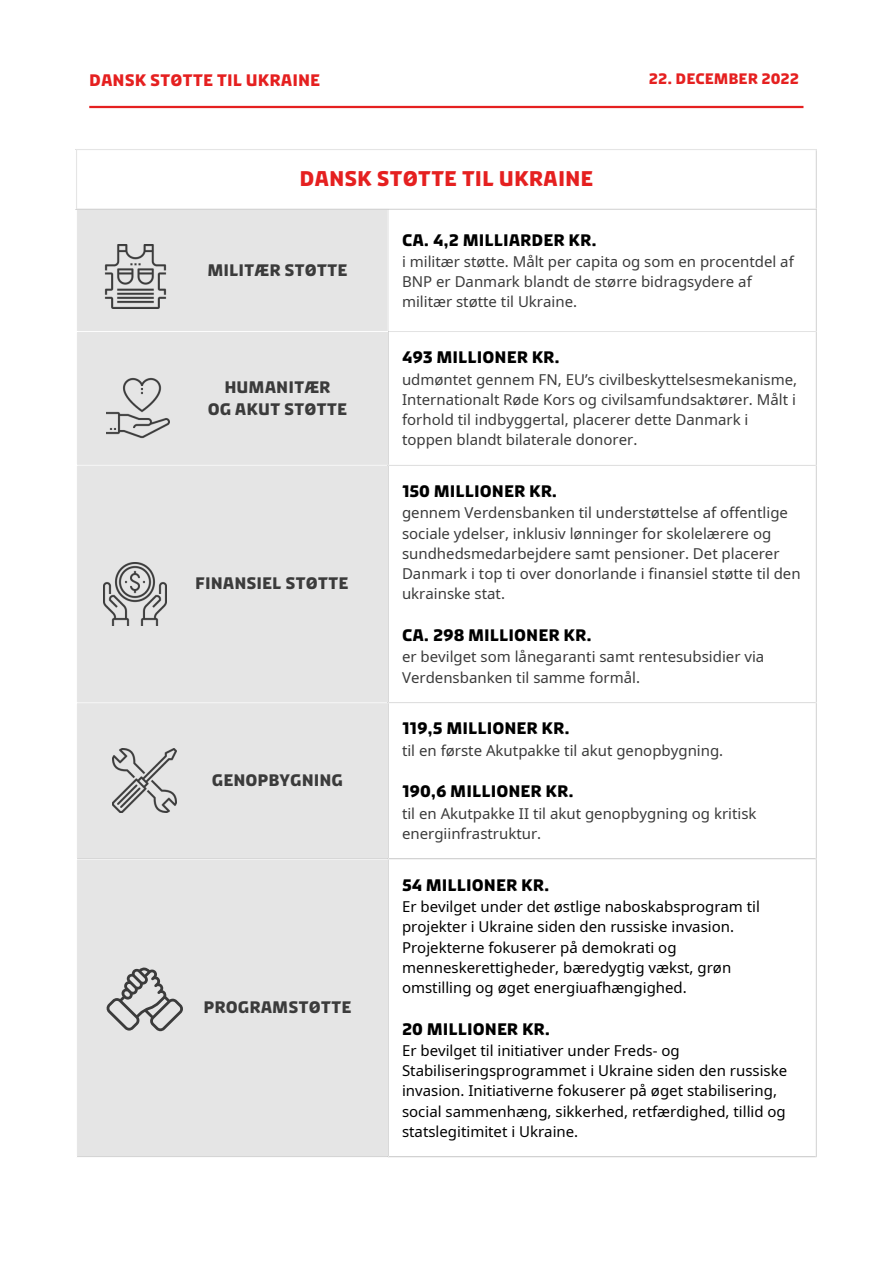
<style>
.page{position:relative;width:893px;height:1264px;background:#fff}
.page>*{position:absolute;margin:0;border:0;box-sizing:border-box;transform-origin:0 0}
.t1{font:700 21px "Diplomacy";color:#e52020}
.t2{font:700 16.5px "Diplomacy";color:#000}
.t3{font:700 16.5px/22.5px "Diplomacy";color:#3b3b3b;text-align:center}
.t4{font:700 16.5px "Diplomacy";color:#e52020}
.t5{font:15px/20.2px "Noto Sans";color:#3b3b3b}
.t6{font:15px/20.2px "Noto Sans";color:#000}
.t7{font:700 15px "Diplomacy";color:#e52020}
</style>
<div class="page">
<hr style="left:89px;top:106px;width:714px;height:2px;background:#e52020">
<div style="left:77px;top:210px;width:311px;height:946px;background:#e5e5e5"></div>
<hr style="left:76px;top:331px;width:312px;height:1px;background:#fff">
<hr style="left:76px;top:465px;width:312px;height:1px;background:#fff">
<hr style="left:76px;top:702px;width:312px;height:1px;background:#fff">
<hr style="left:76px;top:858px;width:312px;height:1px;background:#fff">
<hr style="left:388px;top:332px;width:1px;height:824px;background:#e5e5e5">
<hr style="left:815px;top:210px;width:1px;height:946px;background:#e5e5e5">
<hr style="left:388px;top:331px;width:428px;height:1px;background:#e5e5e5">
<hr style="left:388px;top:465px;width:428px;height:1px;background:#e5e5e5">
<hr style="left:388px;top:702px;width:428px;height:1px;background:#e5e5e5">
<hr style="left:388px;top:858px;width:428px;height:1px;background:#e5e5e5">
<hr style="left:388px;top:1156px;width:428px;height:1px;background:#e5e5e5">
<hr style="left:76px;top:150px;width:1px;height:58px;background:#e5e5e5">
<hr style="left:815px;top:150px;width:1px;height:58px;background:#e5e5e5">
<hr style="left:76px;top:149px;width:740px;height:1px;background:#e5e5e5">
<hr style="left:76px;top:208px;width:740px;height:2px;background:#e5e5e5">
<img style="left:106px;top:376px;width:63px;height:63px">
<img style="left:112px;top:748px;width:64px;height:64px">
<img style="left:104px;top:562px;width:63px;height:63px">
<img style="left:103px;top:244px;width:64px;height:64px">
<svg style="left:106px;top:967px;width:77px;height:64px;background:#bfbfbf"></svg>
<p class="t4" style="left:89px;top:70px;width:232px">DANSK STØTTE TIL UKRAINE</p>
<p class="t7" style="left:648px;top:69px;width:152px">22. DECEMBER 2022</p>
<h1 class="t1" style="left:299px;top:166px;width:295px">DANSK STØTTE TIL UKRAINE</h1>
<p class="t3" style="left:207px;top:259px;width:141px">MILITÆR STØTTE</p>
<p class="t3" style="left:208px;top:375px;width:141px">HUMANITÆR<br>OG AKUT STØTTE</p>
<p class="t3" style="left:195px;top:572px;width:155px">FINANSIEL STØTTE</p>
<p class="t3" style="left:212px;top:769px;width:132px">GENOPBYGNING</p>
<p class="t3" style="left:203px;top:996px;width:149px">PROGRAMSTØTTE</p>
<p class="t2" style="left:402px;top:230px;width:196px">CA. 4,2 MILLIARDER KR.</p>
<p class="t5" style="left:402px;top:251px;width:393px">i militær støtte. Målt per capita og som en procentdel af<br>BNP er Danmark blandt de større bidragsydere af militær støtte til Ukraine.</p>
<p class="t2" style="left:402px;top:347px;width:159px">493 MILLIONER KR.</p>
<p class="t5" style="left:402px;top:368px;width:396px">udmøntet gennem FN, EU’s civilbeskyttelsesmekanisme, Internationalt Røde Kors og civilsamfundsaktører. Målt i forhold til indbyggertal, placerer dette Danmark i toppen blandt bilaterale donorer.</p>
<p class="t2" style="left:402px;top:481px;width:157px">150 MILLIONER KR.</p>
<p class="t5" style="left:402px;top:502px;width:400px">gennem Verdensbanken til understøttelse af offentlige sociale ydelser, inklusiv lønninger for skolelærere og sundhedsmedarbejdere samt pensioner. Det placerer Danmark i top ti over donorlande i finansiel støtte til den ukrainske stat.</p>
<p class="t2" style="left:402px;top:625px;width:191px">CA. 298 MILLIONER KR.</p>
<p class="t5" style="left:402px;top:646px;width:364px">er bevilget som lånegaranti samt rentesubsidier via<br>Verdensbanken til samme formål.</p>
<p class="t2" style="left:402px;top:718px;width:169px">119,5 MILLIONER KR.</p>
<p class="t5" style="left:402px;top:739px;width:323px">til en første Akutpakke til akut genopbygning.</p>
<p class="t2" style="left:402px;top:781px;width:173px">190,6 MILLIONER KR.</p>
<p class="t5" style="left:402px;top:802px;width:356px">til en Akutpakke II til akut genopbygning og kritisk energiinfrastruktur.</p>
<p class="t2" style="left:402px;top:875px;width:149px">54 MILLIONER KR.</p>
<p class="t6" style="left:402px;top:896px;width:359px">Er bevilget under det østlige naboskabsprogram til projekter i Ukraine siden den russiske invasion.<br>Projekterne fokuserer på demokrati og menneskerettigheder, bæredygtig vækst, grøn omstilling og øget energiuafhængighed.</p>
<p class="t2" style="left:402px;top:1018px;width:150px">20 MILLIONER KR.</p>
<p class="t6" style="left:402px;top:1040px;width:386px">Er bevilget til initiativer under Freds- og Stabiliseringsprogrammet i Ukraine siden den russiske invasion. Initiativerne fokuserer på øget stabilisering, social sammenhæng, sikkerhed, retfærdighed, tillid og statslegitimitet i Ukraine.</p>
</div>
